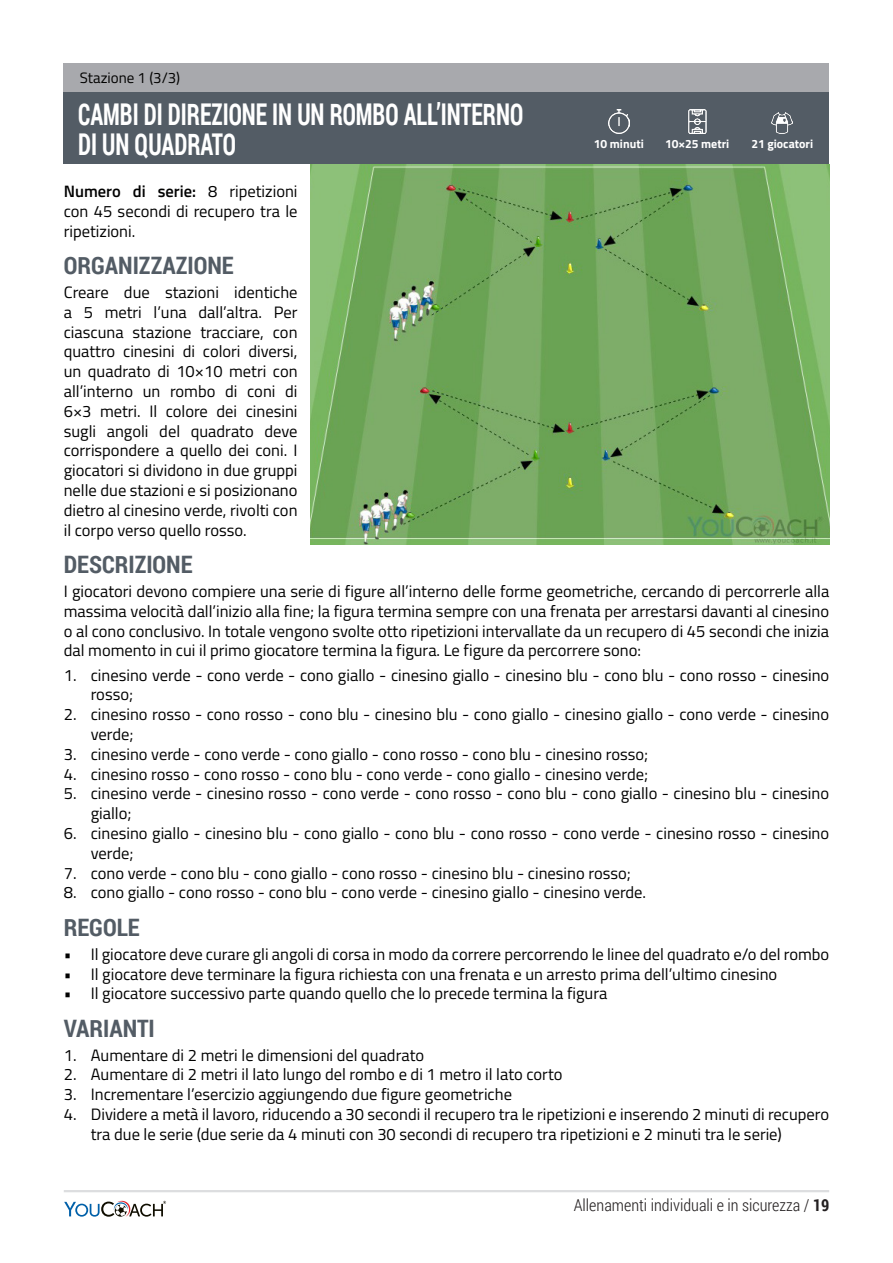
<style>
.page{position:relative;width:893px;height:1263px;background:#fff}
.page>*{position:absolute;margin:0;border:0;box-sizing:border-box;transform-origin:0 0}
.t1{font:700 30px "Roboto Condensed";color:#fff;scale:.77 1}
.t2{font:700 24px "Roboto Condensed";color:#535c65}
.t3{font:16.5px/19.8px "Titillium Web";color:#010100}
.t4{font:300 16.5px "Roboto Condensed";color:#231f20}
.t5{font:15px "Titillium Web";color:#010100}
.t6{font:700 12px "Titillium Web";color:#fff}
.s1{font-weight:600}
.s2{font-weight:700}
</style>
<div class="page">
<hr style="left:64px;top:1190px;width:765px;height:2px;background:#dcdddf">
<svg style="left:64px;top:1201px;width:102px;height:16px"></svg>
<div style="left:64px;top:64px;width:765px;height:29px;background:#a8a9ad"></div>
<div style="left:64px;top:93px;width:765px;height:71px;background:#535c65"></div>
<img style="left:608px;top:110px;width:21px;height:23px">
<img style="left:688px;top:110px;width:18px;height:23px">
<img style="left:310px;top:164px;width:519px;height:381px">
<img style="left:771px;top:113px;width:21px;height:21px">
<p class="t5" style="left:80px;top:67px;width:102px">Stazione 1 (3/3)</p>
<p class="t1" style="left:78px;top:93px;width:579px">CAMBI DI DIREZIONE IN UN ROMBO ALL’INTERNO</p>
<p class="t1" style="left:78px;top:123px;width:206px">DI UN QUADRATO</p>
<p class="t6" style="left:594px;top:135px;width:51px">10 minuti</p>
<p class="t6" style="left:665px;top:135px;width:66px">10×25 metri</p>
<p class="t6" style="left:751px;top:135px;width:63px">21 giocatori</p>
<p class="t3" style="left:64px;top:181px;width:235px;text-align:justify"><span class="s1">Numero di serie:</span> 8 ripetizioni con 45 secondi di recupero tra le ripetizioni.</p>
<p class="t2" style="left:64px;top:249px;width:171px">ORGANIZZAZIONE</p>
<p class="t3" style="left:64px;top:282px;width:235px;text-align:justify">Creare due stazioni identiche a 5 metri l’una dall’altra. Per ciascuna stazione tracciare, con quattro cinesini di colori diversi, un quadrato di 10×10 metri con all’interno un rombo di coni di 6×3 metri. Il colore dei cinesini sugli angoli del quadrato deve corrispondere a quello dei coni. I giocatori si dividono in due gruppi nelle due stazioni e si posizionano dietro al cinesino verde, rivolti con il corpo verso quello rosso.</p>
<p class="t2" style="left:64px;top:548px;width:130px">DESCRIZIONE</p>
<p class="t3" style="left:64px;top:581px;width:767px;text-align:justify">I giocatori devono compiere una serie di figure all’interno delle forme geometriche, cercando di percorrerle alla massima velocità dall’inizio alla fine; la figura termina sempre con una frenata per arrestarsi davanti al cinesino o al cono conclusivo. In totale vengono svolte otto ripetizioni intervallate da un recupero di 45 secondi che inizia dal momento in cui il primo giocatore termina la figura. Le figure da percorrere sono:</p>
<p class="t3" style="left:91px;top:664px;width:740px;text-indent:-27px">1. cinesino verde - cono verde - cono giallo - cinesino giallo - cinesino blu - cono blu - cono rosso - cinesino rosso;</p>
<p class="t3" style="left:91px;top:704px;width:740px;text-indent:-27px">2. cinesino rosso - cono rosso - cono blu - cinesino blu - cono giallo - cinesino giallo - cono verde - cinesino verde;</p>
<p class="t3" style="left:64px;top:743px;width:586px">3. cinesino verde - cono verde - cono giallo - cono rosso - cono blu - cinesino rosso;</p>
<p class="t3" style="left:64px;top:763px;width:586px">4. cinesino rosso - cono rosso - cono blu - cono verde - cono giallo - cinesino verde;</p>
<p class="t3" style="left:91px;top:783px;width:740px;text-indent:-27px">5. cinesino verde - cinesino rosso - cono verde - cono rosso - cono blu - cono giallo - cinesino blu - cinesino giallo;</p>
<p class="t3" style="left:91px;top:822px;width:740px;text-indent:-27px">6. cinesino giallo - cinesino blu - cono giallo - cono blu - cono rosso - cono verde - cinesino rosso - cinesino verde;</p>
<p class="t3" style="left:64px;top:862px;width:569px">7. cono verde - cono blu - cono giallo - cono rosso - cinesino blu - cinesino rosso;</p>
<p class="t3" style="left:64px;top:882px;width:584px">8. cono giallo - cono rosso - cono blu - cono verde - cinesino giallo - cinesino verde.</p>
<p class="t2" style="left:64px;top:910px;width:77px">REGOLE</p>
<p class="t3" style="left:64px;top:943px;width:767px">• Il giocatore deve curare gli angoli di corsa in modo da correre percorrendo le linee del quadrato e/o del rombo</p>
<p class="t3" style="left:64px;top:963px;width:715px">• Il giocatore deve terminare la figura richiesta con una frenata e un arresto prima dell’ultimo cinesino</p>
<p class="t3" style="left:64px;top:983px;width:545px">• Il giocatore successivo parte quando quello che lo precede termina la figura</p>
<p class="t2" style="left:64px;top:1011px;width:93px">VARIANTI</p>
<p class="t3" style="left:64px;top:1044px;width:362px">1. Aumentare di 2 metri le dimensioni del quadrato</p>
<p class="t3" style="left:64px;top:1064px;width:500px">2. Aumentare di 2 metri il lato lungo del rombo e di 1 metro il lato corto</p>
<p class="t3" style="left:64px;top:1084px;width:450px">3. Incrementare l’esercizio aggiungendo due figure geometriche</p>
<p class="t3" style="left:91px;top:1103px;width:740px;text-indent:-27px">4. Dividere a metà il lavoro, riducendo a 30 secondi il recupero tra le ripetizioni e inserendo 2 minuti di recupero tra due le serie (due serie da 4 minuti con 30 secondi di recupero tra ripetizioni e 2 minuti tra le serie)</p>
<p class="t4" style="left:574px;top:1194px;width:257px">Allenamenti individuali e in sicurezza / <span class="s2">19</span></p>
</div>
